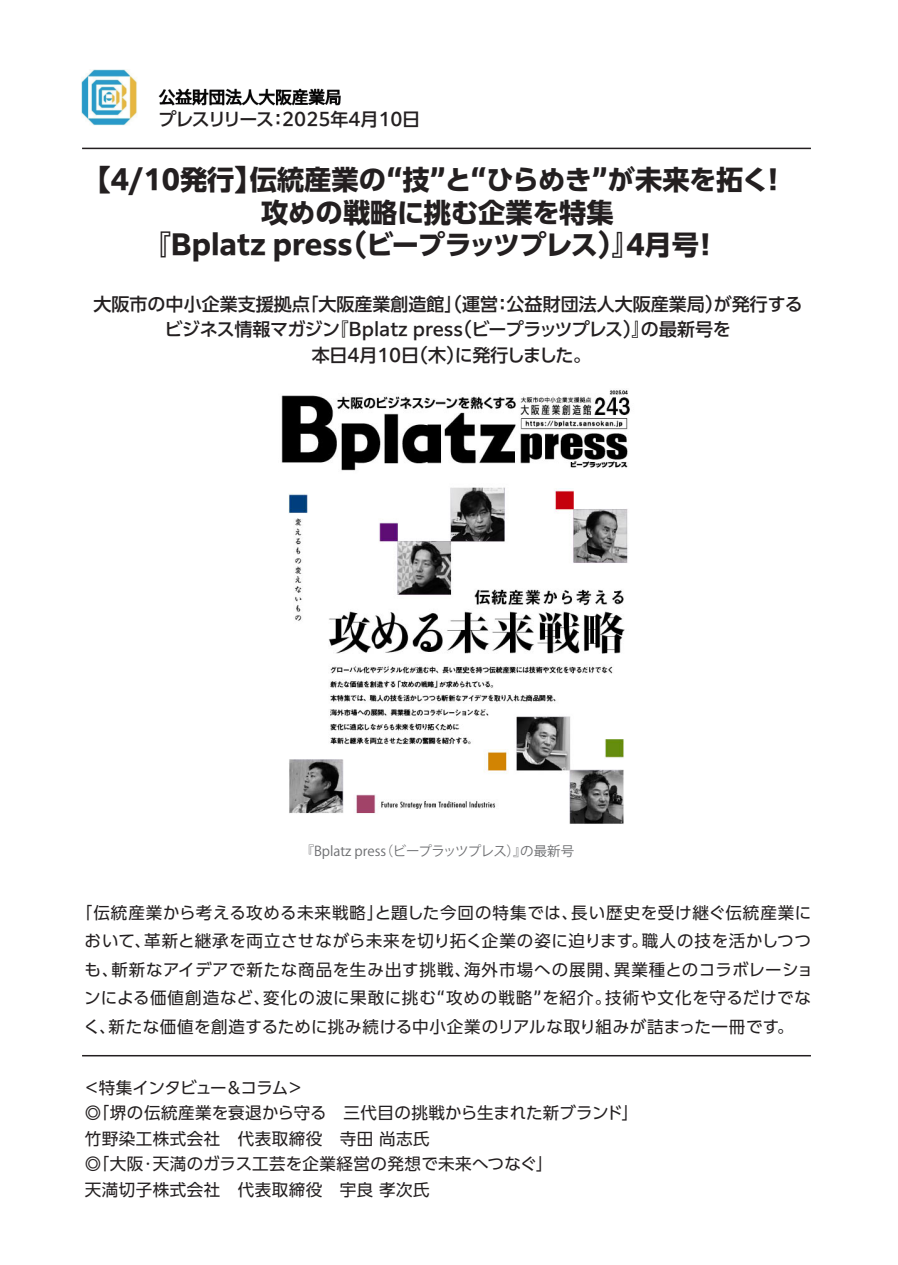
<style>
.page{position:relative;width:898px;height:1265px;background:#fff}
.page>*{position:absolute;margin:0;border:0;box-sizing:border-box;transform-origin:0 0}
.t1{font:700 27.15px/32.7px "PUD Shin Go Pr 6 N";color:#231f20;text-align:center}
.t2{font:500 18px/25.5px "PUD Shin Go Pr 6 N";color:#231f20;text-align:center}
.t3{font:16.5px/28.5px "PUD Shin Go Pr 6 N";letter-spacing:.03em;color:#231f20}
.t4{font:13.5px "Koz Go Pr 6 N";color:#6c6d70}
</style>
<div class="page">
<hr style="left:82px;top:148px;width:728px;height:1px;background:#231f20">
<hr style="left:82px;top:1054px;width:728px;height:2px;background:#231f20">
<img style="left:81px;top:69px;width:260px;height:57px">
<img style="left:281px;top:390px;width:349px;height:434px">
<p class="t2" style="left:158px;top:107px;width:263px">プレスリリース：2025年4月10日</p>
<h1 class="t1" style="left:83px;top:164px;width:704px">【4/10発行】伝統産業の“技”と“ひらめき”が未来を拓く！攻めの戦略に挑む企業を特集<br>『Bplatz press（ビープラッツプレス）』4月号！</h1>
<p class="t2" style="left:93px;top:292px;width:710px">大阪市の中小企業支援拠点「大阪産業創造館」（運営：公益財団法人大阪産業局）が発行するビジネス情報マガジン『Bplatz press（ビープラッツプレス）』の最新号を<br>本日4月10日（木）に発行しました。</p>
<p class="t4" style="left:301px;top:843px;width:275px">『Bplatz press（ビープラッツプレス）』の最新号</p>
<p class="t3" style="left:83px;top:898px;width:731px;text-indent:-8px">「伝統産業から考える攻める未来戦略」と題した今回の特集では、長い歴史を受け継ぐ伝統産業において、革新と継承を両立させながら未来を切り拓く企業の姿に迫ります。職人の技を活かしつつも、斬新なアイデアで新たな商品を生み出す挑戦、海外市場への展開、異業種とのコラボレーションによる価値創造など、変化の波に果敢に挑む“攻めの戦略”を紹介。技術や文化を守るだけでなく、新たな価値を創造するために挑み続ける中小企業のリアルな取り組みが詰まった一冊です。</p>
<p class="t3" style="left:83px;top:1074px;width:556px;line-height:25.5px">＜特集インタビュー＆コラム＞<br>◎「堺の伝統産業を衰退から守る　三代目の挑戦から生まれた新ブランド」竹野染工株式会社　代表取締役　寺田 尚志氏<br>◎「大阪・天満のガラス工芸を企業経営の発想で未来へつなぐ」<br>天満切子株式会社　代表取締役　宇良 孝次氏</p>
</div>
